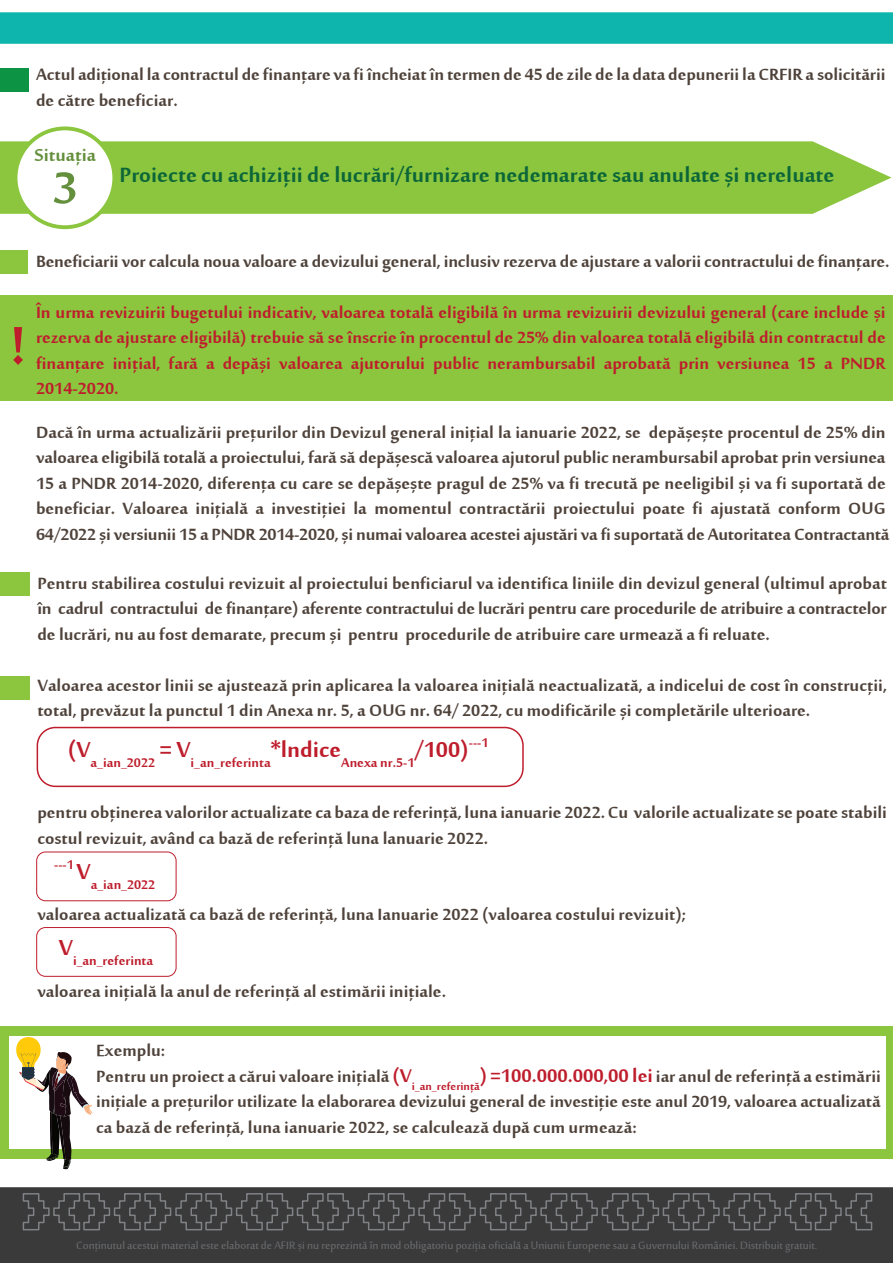
<style>
.page{position:relative;width:893px;height:1263px;background:#fff}
.page>*{position:absolute;margin:0;border:0;box-sizing:border-box;transform-origin:0 0}
.t1{font:700 73.5px "Sakkal Majalla RO";color:#be1d2c}
.t2{font:700 61.5px "Sakkal Majalla RO";color:#648f3d}
.t3{font:700 28.5px "Sakkal Majalla RO";color:#0c6638}
.t4{font:700 24px "Sakkal Majalla RO";color:#648f3d}
.t5{font:700 22.5px/25.5px "Sakkal Majalla RO";color:#4e423a}
.t6{font:700 22.5px/25.5px "Sakkal Majalla RO";color:#be1d2c;text-align:justify}
.t7{font:700 17.55px "Sakkal Majalla RO";color:#be1d2c}
.t8{font:14.7px "Sakkal Majalla RO";color:#6c6d70}
.s1{font-size:25.5px;color:#be1d2c}
</style>
<div class="page">
<svg style="left:0;top:1169px;width:893px;height:94px;fill:#3a3a3b"></svg>
<svg style="left:0;top:12px;width:893px;height:65px"></svg>
<div style="left:0;top:295px;width:893px;height:106px;background:#8bc63e"></div>
<div style="left:0;top:68px;width:28px;height:23px;background:#0d9344"></div>
<svg style="left:0;top:141px;width:891px;height:73px;background:#91c948"></svg>
<div style="left:0;top:1026px;width:893px;height:133px;background:#8bc63e"></div>
<div style="left:16px;top:128px;width:98px;height:99px;background:#fff;border-radius:50%"></div>
<div style="left:14px;top:126px;width:102px;height:103px;border:4px solid #8bc63e;border-radius:50%"></div>
<div style="left:0;top:251px;width:28px;height:23px;background:#8bc63e"></div>
<div style="left:0;top:573px;width:29px;height:23px;background:#8bc63e"></div>
<div style="left:0;top:676px;width:29px;height:24px;background:#8bc63e"></div>
<div style="left:37px;top:727px;width:487px;height:60px;border:2px solid #be1d2c;border-radius:18px"></div>
<div style="left:36px;top:852px;width:140px;height:49px;border:1px solid #be1d2c;border-radius:9px"></div>
<div style="left:9px;top:1036px;width:877px;height:113px;background:#fff"></div>
<div style="left:36px;top:927px;width:140px;height:50px;border:1px solid #be1d2c;border-radius:9px"></div>
<svg style="left:16px;top:1037px;width:76px;height:132px"></svg>
<svg style="left:22px;top:1192px;width:851px;height:39px;background:#464648"></svg>
<p class="t5" style="left:36px;top:63px;width:851px">Actul adițional la contractul de finanțare va fi încheiat în termen de 45 de zile de la data depunerii la CRFIR a solicitării de către beneficiar.</p>
<p class="t4" style="left:35px;top:142px;width:63px">Situația</p>
<h2 class="t2" style="left:53px;top:154px;width:26px">3</h2>
<p class="t3" style="left:119px;top:159px;width:717px">Proiecte cu achiziții de lucrări/furnizare nedemarate sau anulate și nereluate</p>
<h1 class="t1" style="left:10px;top:305px;width:18px">!</h1>
<p class="t5" style="left:36px;top:250px;width:855px">Beneficiarii vor calcula noua valoare a devizului general, inclusiv rezerva de ajustare a valorii contractului de finanțare.</p>
<p class="t6" style="left:36px;top:301px;width:851px">În urma revizuirii bugetului indicativ, valoarea totală eligibilă în urma revizuirii devizului general (care include și rezerva de ajustare eligibilă) trebuie să se înscrie în procentul de 25% din valoarea totală eligibilă din contractul de finanțare inițial, fară a depăși valoarea ajutorului public nerambursabil aprobată prin versiunea 15 a PNDR 2014-2020.</p>
<p class="t5" style="left:36px;top:421px;width:855px">Dacă în urma actualizării prețurilor din Devizul general inițial la ianuarie 2022, se depășește procentul de 25% din valoarea eligibilă totală a proiectului, fară să depășescă valoarea ajutorul public nerambursabil aprobat prin versiunea 15 a PNDR 2014-2020, diferența cu care se depășește pragul de 25% va fi trecută pe neeligibil și va fi suportată de beneficiar. Valoarea inițială a investiției la momentul contractării proiectului poate fi ajustată conform OUG 64/2022 și versiunii 15 a PNDR 2014-2020, și numai valoarea acestei ajustări va fi suportată de Autoritatea Contractantă</p>
<p class="t5" style="left:37px;top:572px;width:851px;text-align:justify">Pentru stabilirea costului revizuit al proiectului benficiarul va identifica liniile din devizul general (ultimul aprobat în cadrul contractului de finanțare) aferente contractului de lucrări pentru care procedurile de atribuire a contractelor de lucrări, nu au fost demarate, precum și pentru procedurile de atribuire care urmează a fi reluate.</p>
<p class="t5" style="left:37px;top:674px;width:851px">Valoarea acestor linii se ajustează prin aplicarea la valoarea inițială neactualizată, a indicelui de cost în construcții, total, prevăzut la punctul 1 din Anexa nr. 5, a OUG nr. 64/ 2022, cu modificările și completările ulterioare.</p>
<p class="t7" style="left:68px;top:752px;width:422px"><sup>(V</sup>a_ian_2022 <sup>=</sup> <sup>V</sup>i_an_referinta<sup>*lndice</sup>Anexa nr.5-1<sup>/100)</sup>---1</p>
<p class="t5" style="left:37px;top:801px;width:851px">pentru obținerea valorilor actualizate ca baza de referință, luna ianuarie 2022. Cu valorile actualizate se poate stabili costul revizuit, având ca bază de referință luna lanuarie 2022.</p>
<p class="t7" style="left:54px;top:875px;width:103px">---1 <sup>V</sup>a_ian_2022</p>
<p class="t5" style="left:37px;top:903px;width:650px">valoarea actualizată ca bază de referință, luna Ianuarie 2022 (valoarea costului revizuit);</p>
<p class="t7" style="left:59px;top:950px;width:96px"><sup>V</sup>i_an_referinta</p>
<p class="t5" style="left:37px;top:980px;width:410px">valoarea inițială la anul de referință al estimării inițiale.</p>
<p class="t5" style="left:96px;top:1039px;width:786px">Exemplu:<br>Pentru un proiect a cărui valoare inițială <span class="s1">(V</span><sub>i_an_referință</sub><span class="s1">) =100.000.000,00 lei</span> iar anul de referință a estimării inițiale a prețurilor utilizate la elaborarea devizului general de investiție este anul 2019, valoarea actualizată ca bază de referință, luna ianuarie 2022, se calculează după cum urmează:</p>
<p class="t8" style="left:76px;top:1238px;width:743px">Conținutul acestui material este elaborat de AFIR și nu reprezintă în mod obligatoriu poziția oficială a Uniunii Europene sau a Guvernului României. Distribuit gratuit.</p>
</div>
